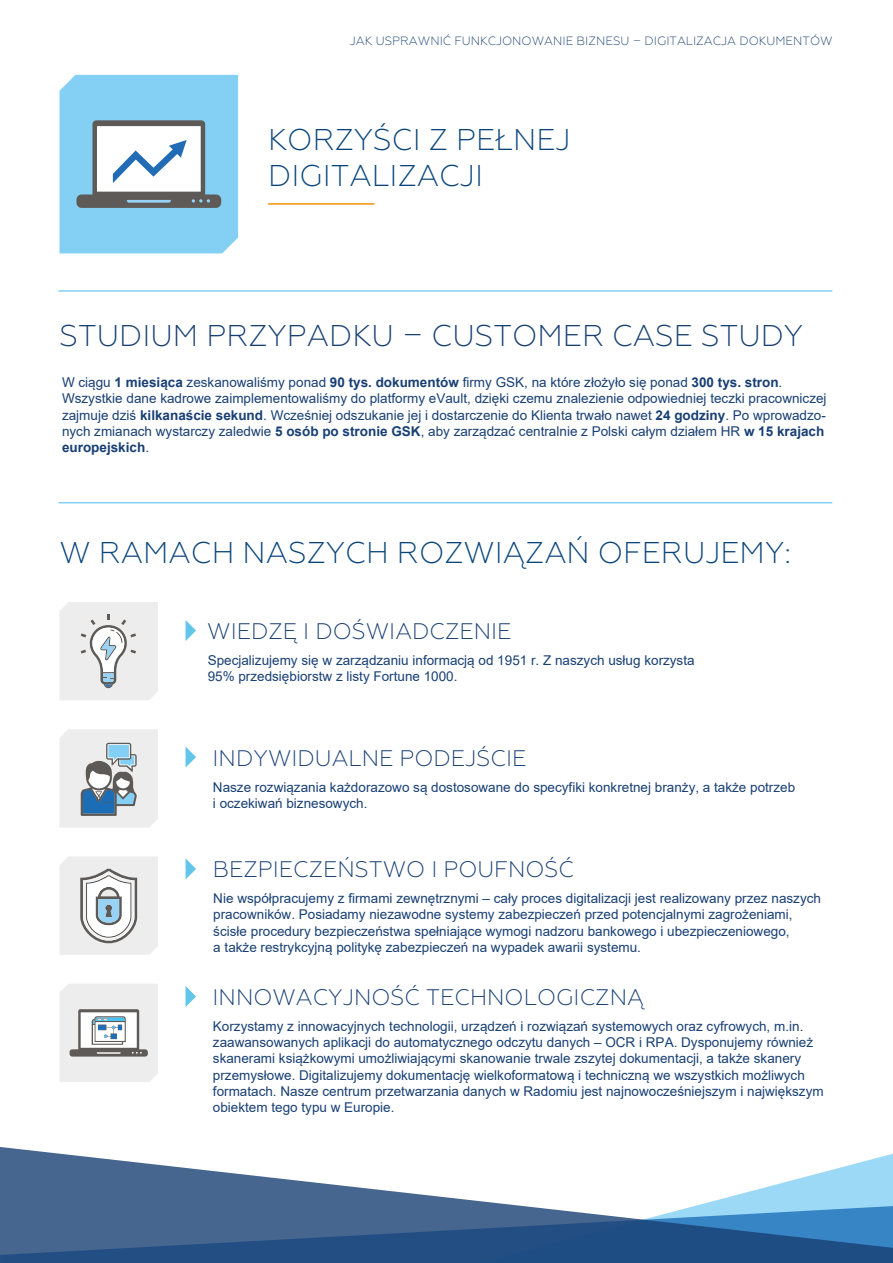
<style>
.page{position:relative;width:893px;height:1263px;background:#fff}
.page>*{position:absolute;margin:0;border:0;box-sizing:border-box;transform-origin:0 0}
.t1{font:300 30px/36px "Geometria";color:#09457b}
.t2{font:300 30px "Geometria";color:#173f72}
.t3{font:300 22.5px "Geometria";color:#183f74}
.t4{font:13.5px/16.2px "Arial";color:#183f74}
.t5{font:300 12px "Geometria";color:#173f72}
.s1{font-weight:700}
</style>
<div class="page">
<svg style="left:1px;top:1147px;width:892px;height:116px"></svg>
<svg style="left:0;top:1147px;width:1px;height:116px"></svg>
<hr style="left:268px;top:203px;width:106px;height:2px;background:#f39205">
<hr style="left:58px;top:290px;width:774px;height:2px;background:#84d0f5">
<hr style="left:58px;top:502px;width:774px;height:1px;background:#84d0f5">
<svg style="left:60px;top:75px;width:178px;height:178px"></svg>
<svg style="left:186px;top:620px;width:10px;height:21px"></svg>
<svg style="left:186px;top:747px;width:10px;height:20px"></svg>
<svg style="left:186px;top:859px;width:10px;height:20px"></svg>
<svg style="left:186px;top:986px;width:10px;height:21px"></svg>
<svg style="left:60px;top:857px;width:98px;height:98px"></svg>
<svg style="left:60px;top:729px;width:98px;height:99px;background:#c9d2d7"></svg>
<svg style="left:60px;top:984px;width:98px;height:98px;background:#d9dbdc"></svg>
<svg style="left:60px;top:602px;width:98px;height:98px;background:#e4e5e5"></svg>
<p class="t5" style="left:350px;top:33px;width:484px">JAK USPRAWNIĆ FUNKCJONOWANIE BIZNESU – DIGITALIZACJA DOKUMENTÓW</p>
<h1 class="t1" style="left:268px;top:121px;width:304px">KORZYŚCI Z PEŁNEJ<br>DIGITALIZACJI</h1>
<h1 class="t2" style="left:60px;top:318px;width:745px">STUDIUM PRZYPADKU – CUSTOMER CASE STUDY</h1>
<p class="t4" style="left:62px;top:374px;width:766px">W ciągu <span class="s1">1 miesiąca</span> zeskanowaliśmy ponad <span class="s1">90 tys. dokumentów</span> firmy GSK, na które złożyło się ponad <span class="s1">300 tys. stron</span>.<br>Wszystkie dane kadrowe zaimplementowaliśmy do platformy eVault, dzięki czemu znalezienie odpowiedniej teczki pracowniczej zajmuje dziś <span class="s1">kilkanaście sekund</span>. Wcześniej odszukanie jej i dostarczenie do Klienta trwało nawet <span class="s1">24 godziny</span>. Po wprowadzo&shy;nych zmianach wystarczy zaledwie <span class="s1">5 osób po stronie GSK</span>, aby zarządzać centralnie z Polski całym działem HR <span class="s1">w 15 krajach europejskich</span>.</p>
<h1 class="t1" style="left:60px;top:534px;width:733px">W RAMACH NASZYCH ROZWIĄZAŃ OFERUJEMY:</h1>
<h2 class="t3" style="left:207px;top:618px;width:306px">WIEDZĘ I DOŚWIADCZENIE</h2>
<p class="t4" style="left:208px;top:652px;width:488px">Specjalizujemy się w zarządzaniu informacją od 1951 r. Z naszych usług korzysta<br>95% przedsiębiorstw z listy Fortune 1000.</p>
<h2 class="t3" style="left:213px;top:745px;width:316px">INDYWIDUALNE PODEJŚCIE</h2>
<p class="t4" style="left:213px;top:779px;width:584px">Nasze rozwiązania każdorazowo są dostosowane do specyfiki konkretnej branży, a także potrzeb i oczekiwań biznesowych.</p>
<h2 class="t3" style="left:213px;top:856px;width:363px">BEZPIECZEŃSTWO I POUFNOŚĆ</h2>
<p class="t4" style="left:213px;top:890px;width:609px">Nie współpracujemy z firmami zewnętrznymi – cały proces digitalizacji jest realizowany przez naszych pracowników. Posiadamy niezawodne systemy zabezpieczeń przed potencjalnymi zagrożeniami, ścisłe procedury bezpieczeństwa spełniające wymogi nadzoru bankowego i ubezpieczeniowego,<br>a także restrykcyjną politykę zabezpieczeń na wypadek awarii systemu.</p>
<h2 class="t3" style="left:213px;top:984px;width:433px">INNOWACYJNOŚĆ TECHNOLOGICZNĄ</h2>
<p class="t4" style="left:213px;top:1018px;width:612px">Korzystamy z innowacyjnych technologii, urządzeń i rozwiązań systemowych oraz cyfrowych, m.in. zaawansowanych aplikacji do automatycznego odczytu danych – OCR i RPA. Dysponujemy również skanerami książkowymi umożliwiającymi skanowanie trwale zszytej dokumentacji, a także skanery przemysłowe. Digitalizujemy dokumentację wielkoformatową i techniczną we wszystkich możliwych formatach. Nasze centrum przetwarzania danych w Radomiu jest najnowocześniejszym i największym obiektem tego typu w Europie.</p>
</div>
